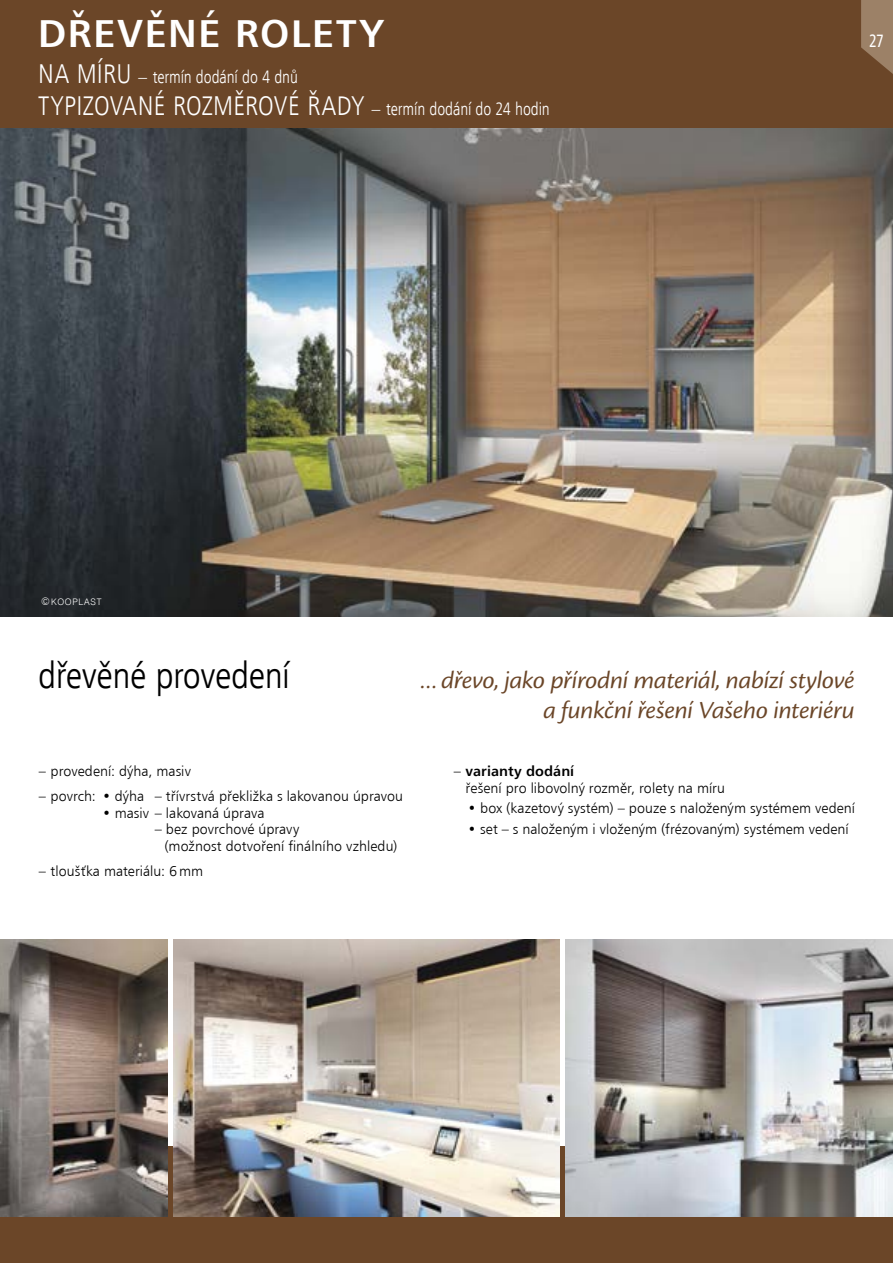
<style>
.page{position:relative;width:893px;height:1263px;background:#fff}
.page>*{position:absolute;margin:0;border:0;box-sizing:border-box;transform-origin:0 0}
.t1{font:39px "Humanist 777 AT Bold B";letter-spacing:.04em;color:#fff}
.t2{font:37.05px "Humanist 777 AT Light Condensed B";letter-spacing:-.015em;color:#000;scale:1.05 1}
.t3{font:27px "Humanist 777 AT Light Condensed B";letter-spacing:.01em;color:#fff}
.t4{font:25.65px/30px "Cronos Pro Disp It";letter-spacing:-.01em;color:#6b4628;text-align:right;scale:1.05 1}
.t5{font:18px "Humanist 777 AT Light Condensed B";letter-spacing:-.005em;color:#fff;scale:.95 1}
.t6{font:18px "Humanist 777 AT Roman Condensed B";color:#fff;scale:.9 1}
.t7{font:14.25px/16.5px "Humanist 777 AT Light B";letter-spacing:.005em;color:#000}
.t8{font:14.25px "Humanist 777 AT Bold B";letter-spacing:.005em;color:#000}
.t9{font:300 9px "Swiss 721 AT";letter-spacing:.08em;color:#fff}
.s1{font-size:27px}
.s2{font-size:18px}
.s3{font-size:10.5px}
.s4{font-family:"Humanist 777 AT Light B"}
</style>
<div class="page">
<img style="left:0;top:128px;width:893px;height:489px">
<div style="left:0;top:0;width:893px;height:128px;background:#6b4628"></div>
<svg style="left:861px;top:0;width:32px;height:74px"></svg>
<div style="left:0;top:1146px;width:893px;height:117px;background:#6b4628"></div>
<img style="left:174px;top:940px;width:385px;height:276px">
<img style="left:566px;top:940px;width:327px;height:276px">
<img style="left:0;top:940px;width:167px;height:276px">
<h1 class="t1" style="left:38px;top:9px;width:347px">DŘEVĚNÉ ROLETY</h1>
<p class="t5" style="left:38px;top:66px;width:275px"><span class="s1">NA MÍRU</span> – termín dodání do 4 dnů</p>
<h3 class="t3" style="left:38px;top:89px;width:513px">TYPIZOVANÉ ROZMĚROVÉ ŘADY <span class="s2">– termín dodání do 24 hodin</span></h3>
<p class="t6" style="left:869px;top:29px;width:18px">27</p>
<p class="t9" style="left:41px;top:596px;width:62px"><span class="s3">©</span>KOOPLAST</p>
<h2 class="t2" style="left:38px;top:652px;width:241px">dřevěné provedení</h2>
<h3 class="t4" style="left:420px;top:665px;width:415px">…dřevo, jako přírodní materiál, nabízí stylové a funkční řešení Vašeho interiéru</h3>
<p class="t7" style="left:39px;top:763px;width:154px">– provedení: dýha, masiv</p>
<p class="t7" style="left:39px;top:788px;width:366px">– povrch: • dýha – třívrstvá překližka s lakovanou úpravou</p>
<p class="t7" style="left:102px;top:804px;width:164px">• masiv – lakovaná úprava</p>
<p class="t7" style="left:165px;top:821px;width:234px;text-indent:-10px">– bez povrchové úpravy<br>(možnost dotvoření finálního vzhledu)</p>
<p class="t7" style="left:39px;top:862px;width:166px">– tloušťka materiálu: 6mm</p>
<p class="t8" style="left:454px;top:762px;width:122px"><span class="s4">–</span> varianty dodání</p>
<p class="t7" style="left:466px;top:779px;width:261px">řešení pro libovolný rozměr, rolety na míru</p>
<p class="t7" style="left:468px;top:800px;width:389px">• box (kazetový systém) – pouze s naloženým systémem vedení</p>
<p class="t7" style="left:468px;top:821px;width:383px">• set – s naloženým i vloženým (frézovaným) systémem vedení</p>
</div>
